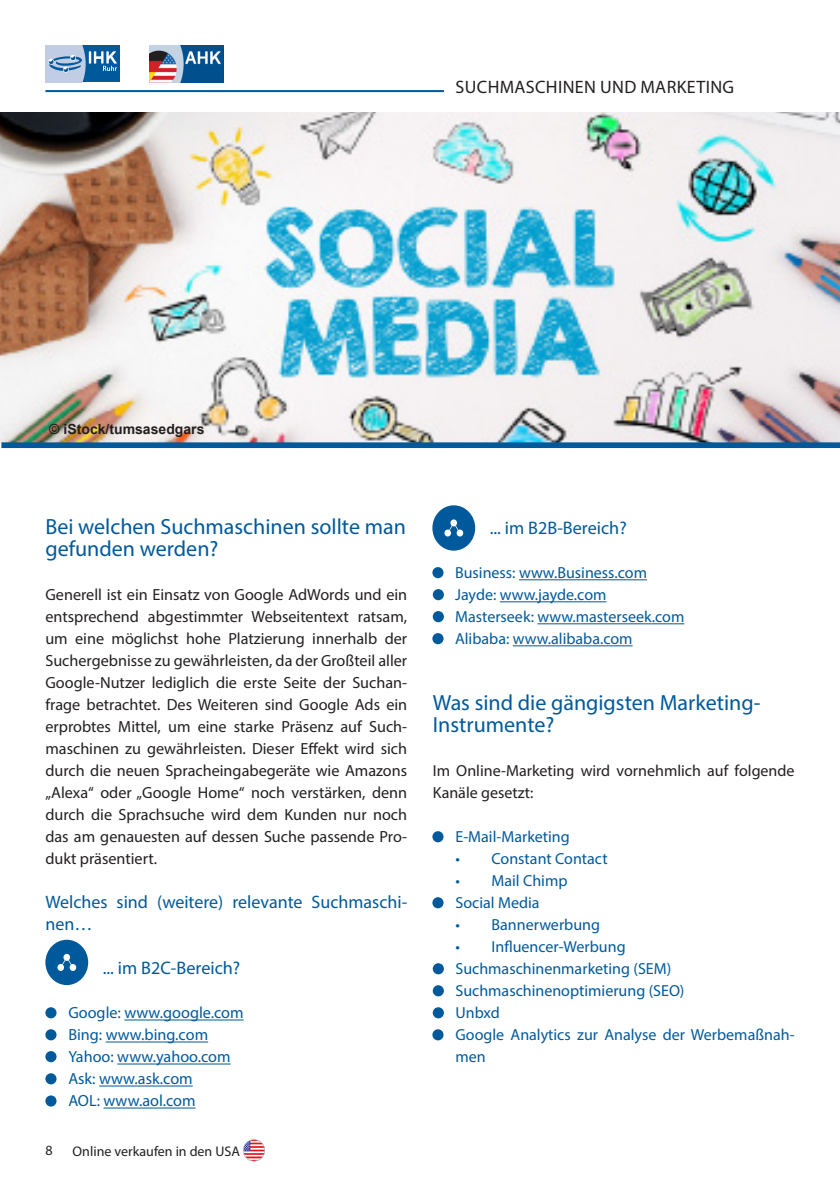
<style>
.page{position:relative;width:840px;height:1191px;background:#fff}
.page>*{position:absolute;margin:0;border:0;box-sizing:border-box;transform-origin:0 0}
.t1{font:22px/22px "Myriad Pro";color:#00599b}
.t2{font:18.2px "Myriad Pro";color:#00599a}
.t3{font:18px/22px "Myriad Pro";color:#00599a}
.t4{font:18px "Myriad Pro";letter-spacing:.02em;color:#231f20}
.t5{font:16.2px/22px "Myriad Pro";color:#231f20;text-align:justify}
.t6{font:16.2px/22px "Myriad Pro";color:#00599a}
.t7{font:16px/22px "Myriad Pro";color:#00599a}
.t8{font:16px/22px "Myriad Pro";color:#231f20}
.t9{font:14px "Myriad Pro";color:#231f20}
.t10{font:700 14px "Arial";color:#231f20}
</style>
<div class="page">
<hr style="left:45px;top:90px;width:399px;height:2px;background:#00599b">
<hr style="left:124px;top:1019px;width:119px;height:1px;background:#00599a">
<hr style="left:106px;top:1041px;width:102px;height:1px;background:#00599a">
<hr style="left:117px;top:1063px;width:113px;height:1px;background:#00599a">
<hr style="left:99px;top:1085px;width:94px;height:1px;background:#00599a">
<hr style="left:103px;top:1107px;width:92px;height:1px;background:#00599a">
<img style="left:0;top:112px;width:839px;height:330px">
<div style="left:1px;top:442px;width:838px;height:6px;background:#00599b"></div>
<div style="left:45px;top:45px;width:75px;height:37px;background:#00599a"></div>
<svg style="left:45px;top:45px;width:72px;height:37px"></svg>
<img style="left:149px;top:45px;width:74px;height:37px">
<div style="left:432px;top:567px;width:11px;height:11px;background:#00599a;border-radius:50%"></div>
<div style="left:432px;top:589px;width:11px;height:11px;background:#00599a;border-radius:50%"></div>
<div style="left:432px;top:611px;width:11px;height:11px;background:#00599a;border-radius:50%"></div>
<div style="left:432px;top:633px;width:11px;height:11px;background:#00599a;border-radius:50%"></div>
<img style="left:243px;top:1139px;width:22px;height:22px">
<div style="left:45px;top:939px;width:43px;height:46px;background:#00599b;border-radius:50%"></div>
<div style="left:63px;top:954px;width:7px;height:7px;background:#fff;border-radius:50%"></div>
<div style="left:70px;top:964px;width:6px;height:7px;background:#fff;border-radius:50%"></div>
<div style="left:57px;top:964px;width:7px;height:7px;background:#fff;border-radius:50%"></div>
<svg style="left:61px;top:957px;width:11px;height:10px"></svg>
<div style="left:45px;top:1095px;width:11px;height:11px;background:#00599a;border-radius:50%"></div>
<div style="left:45px;top:1007px;width:11px;height:11px;background:#00599a;border-radius:50%"></div>
<div style="left:45px;top:1029px;width:11px;height:11px;background:#00599a;border-radius:50%"></div>
<div style="left:45px;top:1051px;width:11px;height:11px;background:#00599a;border-radius:50%"></div>
<div style="left:45px;top:1073px;width:11px;height:11px;background:#00599a;border-radius:50%"></div>
<hr style="left:518px;top:579px;width:128px;height:1px;background:#00599a">
<hr style="left:499px;top:601px;width:107px;height:1px;background:#00599a">
<hr style="left:537px;top:623px;width:147px;height:1px;background:#00599a">
<hr style="left:512px;top:645px;width:120px;height:1px;background:#00599a">
<div style="left:432px;top:505px;width:43px;height:45px;background:#00599b;border-radius:50%"></div>
<div style="left:450px;top:519px;width:7px;height:7px;background:#fff;border-radius:50%"></div>
<div style="left:456px;top:529px;width:7px;height:7px;background:#fff;border-radius:50%"></div>
<div style="left:444px;top:529px;width:7px;height:7px;background:#fff;border-radius:50%"></div>
<svg style="left:447px;top:523px;width:13px;height:10px"></svg>
<div style="left:432px;top:831px;width:11px;height:11px;background:#00599a;border-radius:50%"></div>
<div style="left:432px;top:897px;width:11px;height:11px;background:#00599a;border-radius:50%"></div>
<div style="left:432px;top:1029px;width:11px;height:11px;background:#00599a;border-radius:50%"></div>
<div style="left:432px;top:963px;width:11px;height:11px;background:#00599a;border-radius:50%"></div>
<div style="left:432px;top:985px;width:11px;height:11px;background:#00599a;border-radius:50%"></div>
<div style="left:432px;top:1007px;width:11px;height:11px;background:#00599a;border-radius:50%"></div>
<p class="t4" style="left:455px;top:76px;width:280px">SUCHMASCHINEN UND MARKETING</p>
<p class="t10" style="left:49px;top:419px;width:157px">© iStock/tumsasedgars</p>
<h1 class="t1" style="left:45px;top:515px;width:362px">Bei welchen Suchmaschinen sollte man gefunden werden?</h1>
<p class="t5" style="left:45px;top:583px;width:363px">Generell ist ein Einsatz von Google AdWords und ein entsprechend abgestimmter Webseitentext ratsam, um eine möglichst hohe Platzierung innerhalb der Suchergebnisse zu gewährleisten, da der Großteil aller Google-Nutzer lediglich die erste Seite der Suchan&shy;frage betrachtet. Des Weiteren sind Google Ads ein erprobtes Mittel, um eine starke Präsenz auf Such&shy;maschinen zu gewährleisten. Dieser Effekt wird sich durch die neuen Spracheingabegeräte wie Amazons „Alexa“ oder „Google Home“ noch verstärken, denn durch die Sprachsuche wird dem Kunden nur noch das am genauesten auf dessen Suche passende Pro&shy;dukt präsentiert.</p>
<p class="t3" style="left:45px;top:891px;width:363px">Welches sind (weitere) relevante Suchmaschi&shy;nen…</p>
<p class="t2" style="left:103px;top:957px;width:139px">... im B2C-Bereich?</p>
<p class="t6" style="left:68px;top:1001px;width:177px">Google: www.google.com<br>Bing: www.bing.com<br>Yahoo: www.yahoo.com<br>Ask: www.ask.com<br>AOL: www.aol.com</p>
<p class="t9" style="left:45px;top:1141px;width:9px">8</p>
<p class="t9" style="left:73px;top:1142px;width:169px">Online verkaufen in den USA</p>
<p class="t2" style="left:489px;top:517px;width:138px">... im B2B-Bereich?</p>
<p class="t7" style="left:455px;top:561px;width:231px">Business: www.Business.com<br>Jayde: www.jayde.com<br>Masterseek: www.masterseek.com<br>Alibaba: www.alibaba.com</p>
<h1 class="t1" style="left:432px;top:691px;width:329px">Was sind die gängigsten Marketing-<br>Instrumente?</h1>
<p class="t8" style="left:432px;top:759px;width:363px">Im Online-Marketing wird vornehmlich auf folgende<br>Kanäle gesetzt:</p>
<p class="t7" style="left:455px;top:825px;width:116px">E-Mail-Marketing</p>
<p class="t7" style="left:455px;top:847px;width:153px">• Constant Contact</p>
<p class="t7" style="left:455px;top:869px;width:113px">• Mail Chimp<br>Social Media</p>
<p class="t7" style="left:455px;top:913px;width:146px">• Bannerwerbung</p>
<p class="t7" style="left:455px;top:935px;width:340px">• Influencer-Werbung<br>Suchmaschinenmarketing (SEM)<br>Suchmaschinenoptimierung (SEO)<br>Unbxd<br>Google Analytics zur Analyse der Werbemaßnah&shy;men</p>
</div>
